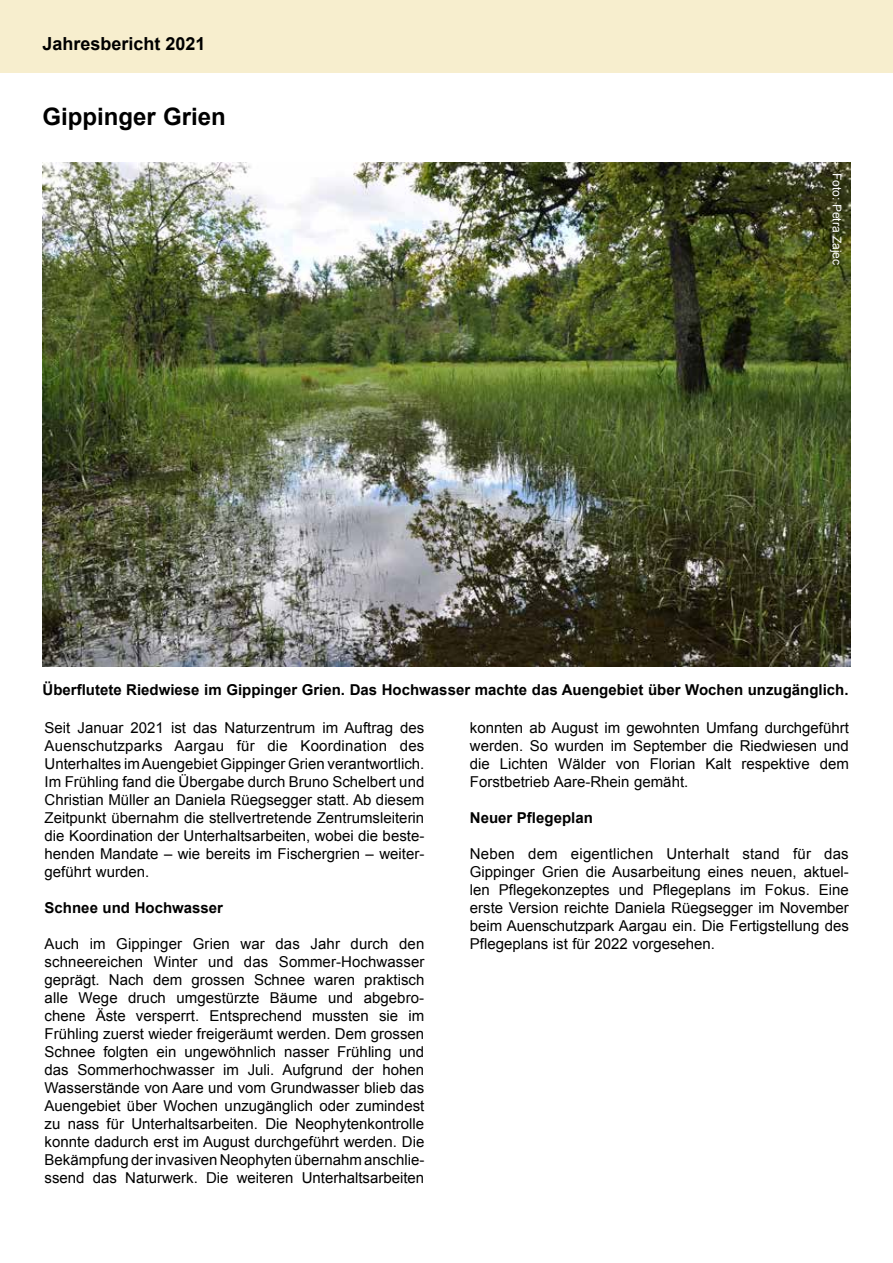
<style>
.page{position:relative;width:893px;height:1263px;background:#fff}
.page>*{position:absolute;margin:0;border:0;box-sizing:border-box;transform-origin:0 0}
.t1{font:700 24px "Arial";color:#000}
.t2{font:700 18px "Arial";color:#000}
.t3{font:15px/18px "Arial";color:#000;text-align:justify}
.t4{font:700 15px "Arial";color:#000}
.t5{font:12px "Arial";color:#fff}
</style>
<div class="page">
<div style="left:0;top:0;width:893px;height:72px;background:#f7eece"></div>
<img style="left:43px;top:162px;width:807px;height:504px">
<p class="t2" style="left:43px;top:32px;width:165px">Jahresbericht 2021</p>
<h1 class="t1" style="left:43px;top:101px;width:185px">Gippinger Grien</h1>
<p class="t5" style="left:845px;top:173px;width:94px;rotate:90deg">Foto: Petra Zajec</p>
<p class="t4" style="left:43px;top:680px;width:808px">Überflutete Riedwiese im Gippinger Grien. Das Hochwasser machte das Auengebiet über Wochen unzugänglich.</p>
<p class="t3" style="left:45px;top:718px;width:381px">Seit Januar 2021 ist das Naturzentrum im Auftrag des Auenschutzparks Aargau für die Koordination des Unterhaltes im Auengebiet Gippinger Grien verantwortlich.<br>Im Frühling fand die Übergabe durch Bruno Schelbert und Christian Müller an Daniela Rüegsegger statt. Ab diesem Zeitpunkt übernahm die stellvertretende Zentrumsleiterin die Koordination der Unterhaltsarbeiten, wobei die beste&shy;henden Mandate – wie bereits im Fischergrien – weiter&shy;geführt wurden.</p>
<p class="t4" style="left:45px;top:897px;width:180px">Schnee und Hochwasser</p>
<p class="t3" style="left:45px;top:934px;width:381px">Auch im Gippinger Grien war das Jahr durch den schneereichen Winter und das Sommer-Hochwasser geprägt. Nach dem grossen Schnee waren praktisch alle Wege druch umgestürzte Bäume und abgebro&shy;chene Äste versperrt. Entsprechend mussten sie im Frühling zuerst wieder freigeräumt werden. Dem grossen Schnee folgten ein ungewöhnlich nasser Frühling und das Sommerhochwasser im Juli. Aufgrund der hohen Wasserstände von Aare und vom Grundwasser blieb das Auengebiet über Wochen unzugänglich oder zumindest zu nass für Unterhaltsarbeiten. Die Neophytenkontrolle konnte dadurch erst im August durchgeführt werden. Die Bekämpfung der invasiven Neophyten übernahm anschlie&shy;ssend das Naturwerk. Die weiteren Unterhaltsarbeiten</p>
<p class="t3" style="left:470px;top:718px;width:381px">konnten ab August im gewohnten Umfang durchgeführt werden. So wurden im September die Riedwiesen und die Lichten Wälder von Florian Kalt respektive dem Forstbetrieb Aare-Rhein gemäht.</p>
<p class="t4" style="left:470px;top:807px;width:124px">Neuer Pflegeplan</p>
<p class="t3" style="left:470px;top:844px;width:381px">Neben dem eigentlichen Unterhalt stand für das Gippinger Grien die Ausarbeitung eines neuen, aktuel&shy;len Pflegekonzeptes und Pflegeplans im Fokus. Eine erste Version reichte Daniela Rüegsegger im November beim Auenschutzpark Aargau ein. Die Fertigstellung des Pflegeplans ist für 2022 vorgesehen.</p>
</div>
